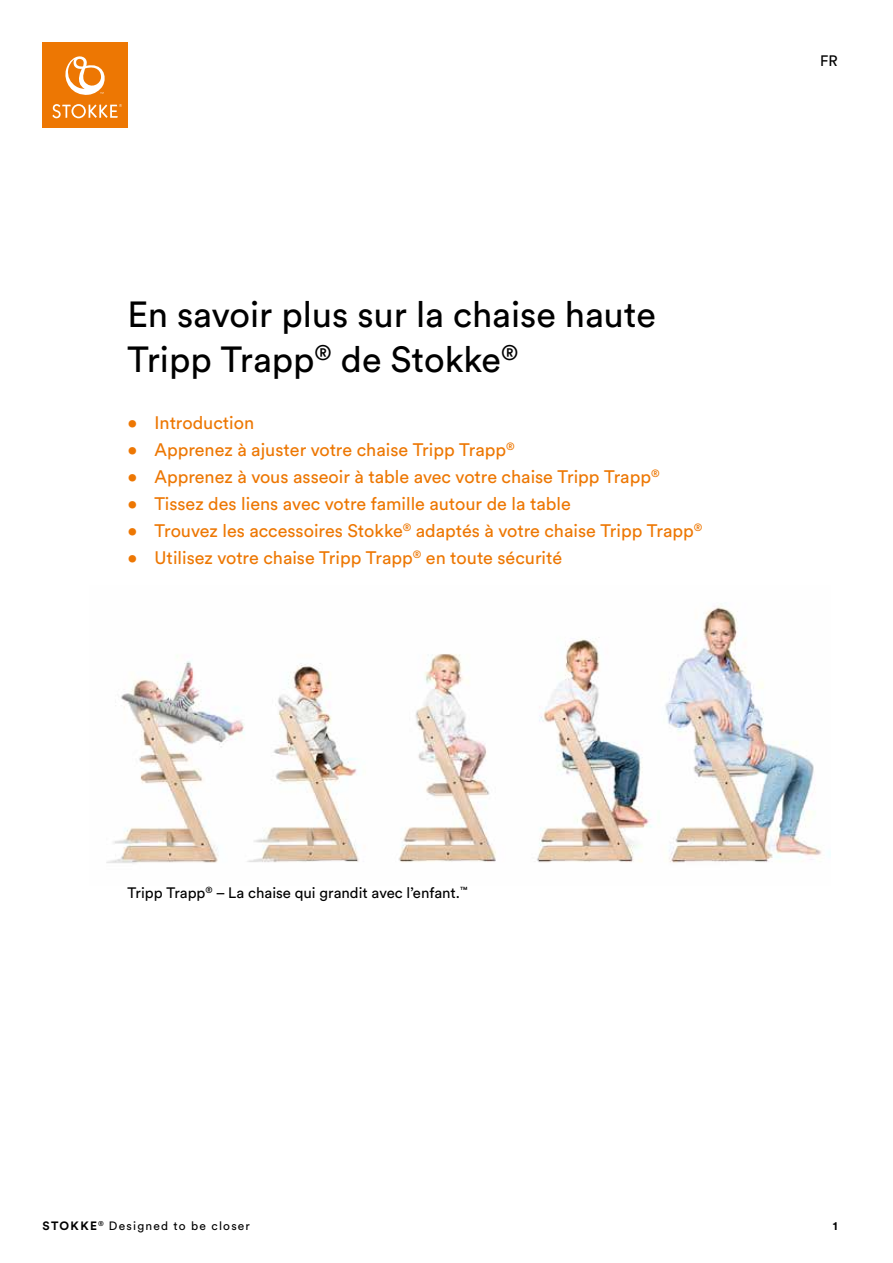
<style>
.page{position:relative;width:893px;height:1263px;background:#fff}
.page>*{position:absolute;margin:0;border:0;box-sizing:border-box;transform-origin:0 0}
.t1{font:36px/45px "Circular Pro";color:#000}
.t2{font:18px "Circular Pro";color:#ed7703}
.t3{font:15px "Circular Pro";color:#000}
.t4{font:12px "Circular Pro";letter-spacing:.1em;color:#000}
.t5{font:700 12px "Circular Pro";color:#000}
.s1{font-weight:700}
</style>
<div class="page">
<img style="left:106px;top:606px;width:724px;height:257px">
<div style="left:43px;top:43px;width:85px;height:85px;background:#ed7703"></div>
<svg style="left:65px;top:56px;width:40px;height:39px"></svg>
<svg style="left:52px;top:104px;width:70px;height:14px"></svg>
<h1 class="t1" style="left:128px;top:290px;width:530px">En savoir plus sur la chaise haute<br>Tripp Trapp<sup>®</sup> de Stokke<sup>®</sup></h1>
<p class="t2" style="left:128px;top:410px;width:128px">• Introduction</p>
<p class="t2" style="left:128px;top:437px;width:389px">• Apprenez à ajuster votre chaise Tripp Trapp<sup>®</sup></p>
<p class="t2" style="left:128px;top:464px;width:534px">• Apprenez à vous asseoir à table avec votre chaise Tripp Trapp<sup>®</sup></p>
<p class="t2" style="left:128px;top:491px;width:445px">• Tissez des liens avec votre famille autour de la table</p>
<p class="t2" style="left:128px;top:518px;width:576px">• Trouvez les accessoires Stokke<sup>®</sup> adaptés à votre chaise Tripp Trapp<sup>®</sup></p>
<p class="t2" style="left:128px;top:545px;width:436px">• Utilisez votre chaise Tripp Trapp<sup>®</sup> en toute sécurité</p>
<p class="t3" style="left:820px;top:50px;width:19px">FR</p>
<p class="t3" style="left:128px;top:882px;width:342px">Tripp Trapp<sup>®</sup> – La chaise qui grandit avec l’enfant.<sup>™</sup></p>
<p class="t4" style="left:43px;top:1218px;width:209px"><span class="s1">STOKKE</span><sup>®</sup> Designed to be closer</p>
<p class="t5" style="left:833px;top:1218px;width:6px">1</p>
</div>
